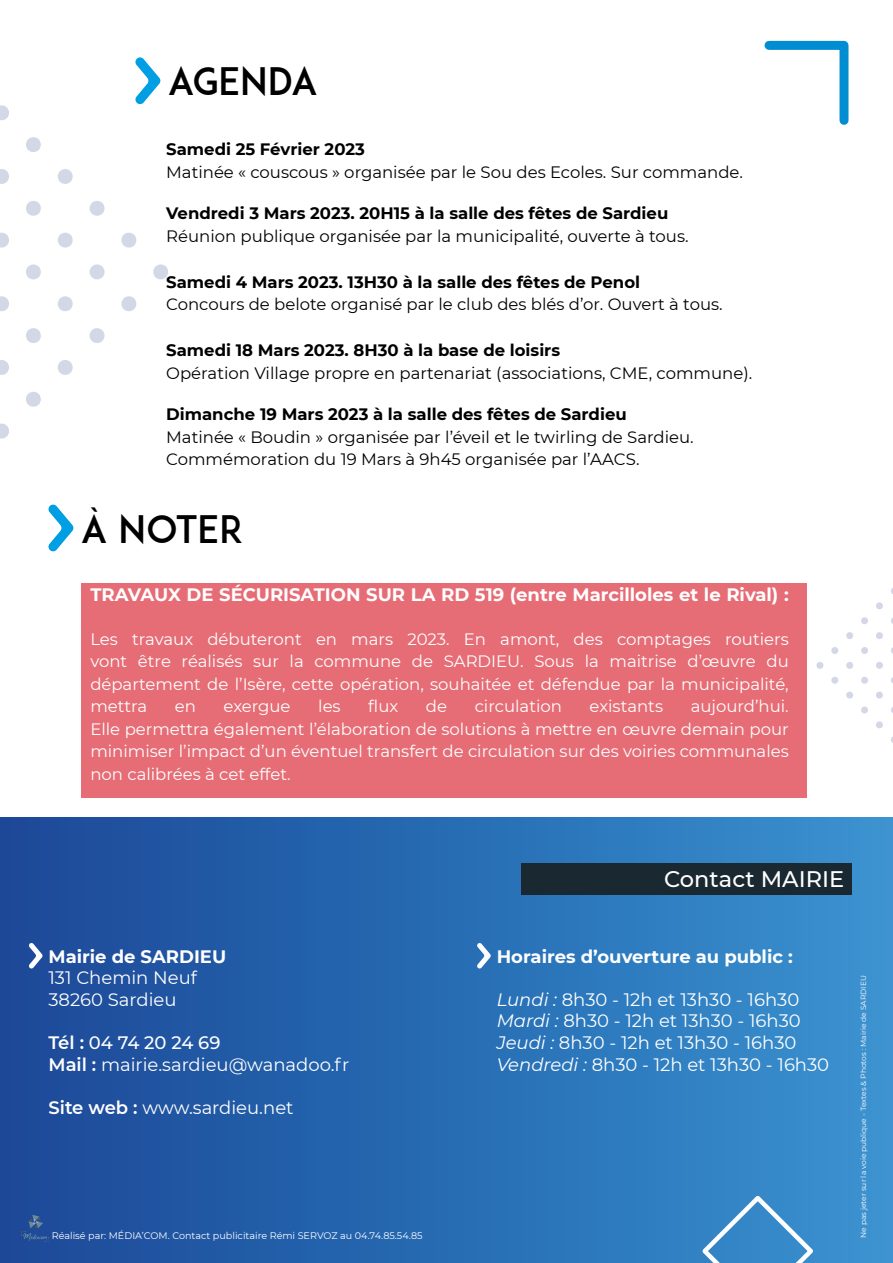
<style>
.page{position:relative;width:893px;height:1263px;background:#fff}
.page>*{position:absolute;margin:0;border:0;box-sizing:border-box;transform-origin:0 0}
.t1{font:37.5px "ADAM.CGPRO";color:#000}
.t2{font:500 22.5px "Montserrat";color:#fff}
.t3{font:18px/21.6px "Montserrat";color:#fff}
.t4{font:700 18px "Montserrat";color:#fff}
.t5{font:16.5px/22.5px "Montserrat";color:#fff;text-align:justify}
.t6{font:16.5px/22.5px "Montserrat";color:#000}
.t7{font:700 16.5px "Montserrat";color:#000}
.t8{font:9.6px "Montserrat";color:#fff}
.t9{font:7.5px "Montserrat";color:#fff}
.s1{font-weight:600}
.s2{font-weight:500}
.s3{font-style:italic}
</style>
<div class="page">
<div style="left:0;top:817px;width:893px;height:446px;background:linear-gradient(to right,#194797,#3992d0)"></div>
<svg style="left:28px;top:943px;width:15px;height:25px"></svg>
<div style="left:521px;top:863px;width:330px;height:32px;background:#1a2831"></div>
<div style="left:81px;top:583px;width:725px;height:214px;background:#e66d76"></div>
<svg style="left:476px;top:943px;width:15px;height:25px"></svg>
<svg style="left:48px;top:505px;width:26px;height:46px"></svg>
<svg style="left:135px;top:57px;width:26px;height:47px"></svg>
<svg style="left:698px;top:1192px;width:119px;height:71px;background:#4992cd"></svg>
<svg style="left:0;top:105px;width:9px;height:15px"></svg>
<svg style="left:26px;top:137px;width:15px;height:15px"></svg>
<svg style="left:58px;top:169px;width:15px;height:15px"></svg>
<svg style="left:0;top:169px;width:9px;height:15px"></svg>
<svg style="left:26px;top:201px;width:15px;height:15px"></svg>
<svg style="left:0;top:232px;width:9px;height:16px"></svg>
<svg style="left:89px;top:201px;width:16px;height:15px"></svg>
<svg style="left:58px;top:232px;width:15px;height:16px"></svg>
<svg style="left:26px;top:264px;width:15px;height:16px"></svg>
<svg style="left:0;top:296px;width:9px;height:15px"></svg>
<svg style="left:121px;top:232px;width:16px;height:16px"></svg>
<svg style="left:89px;top:264px;width:16px;height:16px"></svg>
<svg style="left:58px;top:296px;width:15px;height:15px"></svg>
<svg style="left:26px;top:328px;width:15px;height:15px"></svg>
<svg style="left:0;top:360px;width:9px;height:15px"></svg>
<svg style="left:153px;top:264px;width:15px;height:16px"></svg>
<svg style="left:121px;top:296px;width:16px;height:15px"></svg>
<svg style="left:89px;top:328px;width:16px;height:15px"></svg>
<svg style="left:58px;top:360px;width:15px;height:15px"></svg>
<svg style="left:26px;top:392px;width:15px;height:15px"></svg>
<svg style="left:0;top:423px;width:9px;height:16px"></svg>
<svg style="left:764px;top:40px;width:85px;height:85px"></svg>
<svg style="left:876px;top:602px;width:7px;height:8px"></svg>
<svg style="left:861px;top:617px;width:7px;height:7px"></svg>
<svg style="left:876px;top:632px;width:7px;height:7px"></svg>
<svg style="left:891px;top:647px;width:2px;height:7px"></svg>
<svg style="left:846px;top:632px;width:7px;height:7px"></svg>
<svg style="left:861px;top:647px;width:7px;height:7px"></svg>
<svg style="left:876px;top:662px;width:7px;height:7px"></svg>
<svg style="left:831px;top:647px;width:8px;height:7px"></svg>
<svg style="left:846px;top:662px;width:7px;height:7px"></svg>
<svg style="left:861px;top:677px;width:7px;height:7px"></svg>
<svg style="left:876px;top:691px;width:7px;height:8px"></svg>
<svg style="left:816px;top:662px;width:8px;height:7px"></svg>
<svg style="left:831px;top:677px;width:8px;height:7px"></svg>
<svg style="left:846px;top:691px;width:7px;height:8px"></svg>
<svg style="left:861px;top:706px;width:7px;height:8px"></svg>
<svg style="left:876px;top:721px;width:7px;height:8px"></svg>
<svg style="left:21px;top:1215px;width:29px;height:27px"></svg>
<h1 class="t1" style="left:168px;top:59px;width:151px">AGENDA</h1>
<p class="t7" style="left:166px;top:137px;width:200px">Samedi 25 Février 2023</p>
<p class="t6" style="left:166px;top:160px;width:578px">Matinée « couscous » organisée par le Sou des Ecoles. Sur commande.</p>
<p class="t7" style="left:166px;top:201px;width:504px">Vendredi 3 Mars 2023. 20H15 à la salle des fêtes de Sardieu</p>
<p class="t6" style="left:166px;top:224px;width:524px">Réunion publique organisée par la municipalité, ouverte à tous.</p>
<p class="t7" style="left:166px;top:270px;width:475px">Samedi 4 Mars 2023. 13H30 à la salle des fêtes de Penol</p>
<p class="t6" style="left:166px;top:292px;width:558px">Concours de belote organisé par le club des blés d’or. Ouvert à tous.</p>
<p class="t7" style="left:166px;top:338px;width:395px">Samedi 18 Mars 2023. 8H30 à la base de loisirs</p>
<p class="t6" style="left:166px;top:361px;width:588px">Opération Village propre en partenariat (associations, CME, commune).</p>
<p class="t7" style="left:166px;top:402px;width:462px">Dimanche 19 Mars 2023 à la salle des fêtes de Sardieu</p>
<p class="t6" style="left:166px;top:425px;width:529px">Matinée « Boudin » organisée par l’éveil et le twirling de Sardieu.<br>Commémoration du 19 Mars à 9h45 organisée par l’AACS.</p>
<h1 class="t1" style="left:81px;top:506px;width:164px">À NOTER</h1>
<p class="t4" style="left:90px;top:581px;width:700px">TRAVAUX DE SÉCURISATION SUR LA RD 519 (entre Marcilloles et le Rival) :</p>
<p class="t5" style="left:90px;top:627px;width:700px">Les travaux débuteront en mars 2023. En amont, des comptages routiers vont être réalisés sur la commune de SARDIEU. Sous la maitrise d’œuvre du département de l’Isère, cette opération, souhaitée et défendue par la municipalité, mettra</p>
<p class="t5" style="left:90px;top:695px;width:700px;text-indent:600px">aujourd’hui.<br>Elle permettra également l’élaboration de solutions à mettre en œuvre demain pour minimiser l’impact d’un éventuel transfert de circulation sur des voiries communales non calibrées à cet effet.</p>
<p class="t5" style="left:175px;top:695px;width:23px">en</p>
<p class="t5" style="left:224px;top:695px;width:68px">exergue</p>
<p class="t5" style="left:318px;top:695px;width:24px">les</p>
<p class="t5" style="left:368px;top:695px;width:31px">flux</p>
<p class="t5" style="left:426px;top:695px;width:23px">de</p>
<p class="t5" style="left:475px;top:695px;width:89px">circulation</p>
<p class="t5" style="left:590px;top:695px;width:75px">existants</p>
<p class="t4" style="left:48px;top:943px;width:179px">Mairie de SARDIEU</p>
<p class="t3" style="left:48px;top:966px;width:150px">131 Chemin Neuf<br>38260 Sardieu</p>
<p class="t3" style="left:48px;top:1031px;width:302px"><span class="s1">Tél :</span> <span class="s2">04 74 20 24 69<br></span><span class="s1">Mail :</span> mairie.sardieu@wanadoo.fr</p>
<p class="t3" style="left:48px;top:1096px;width:247px"><span class="s1">Site web :</span> www.sardieu.net</p>
<p class="t8" style="left:52px;top:1228px;width:372px">Réalisé par: MÉDIA’COM. Contact publicitaire Rémi SERVOZ au 04.74.85.54.85</p>
<h2 class="t2" style="left:664px;top:863px;width:181px">Contact MAIRIE</h2>
<p class="t4" style="left:497px;top:943px;width:298px">Horaires d’ouverture au public :</p>
<p class="t3" style="left:497px;top:988px;width:334px"><span class="s3">Lundi :</span> 8h30 - 12h et 13h30 - 16h30<br><span class="s3">Mardi :</span> 8h30 - 12h et 13h30 - 16h30<br><span class="s3">Jeudi :</span> 8h30 - 12h et 13h30 - 16h30<br><span class="s3">Vendredi :</span> 8h30 - 12h et 13h30 - 16h30</p>
<p class="t9" style="left:858px;top:1238px;width:264px;rotate:-90deg">Ne pas jeter sur la voie publique - Textes &amp; Photos : Mairie de SARDIEU</p>
</div>
